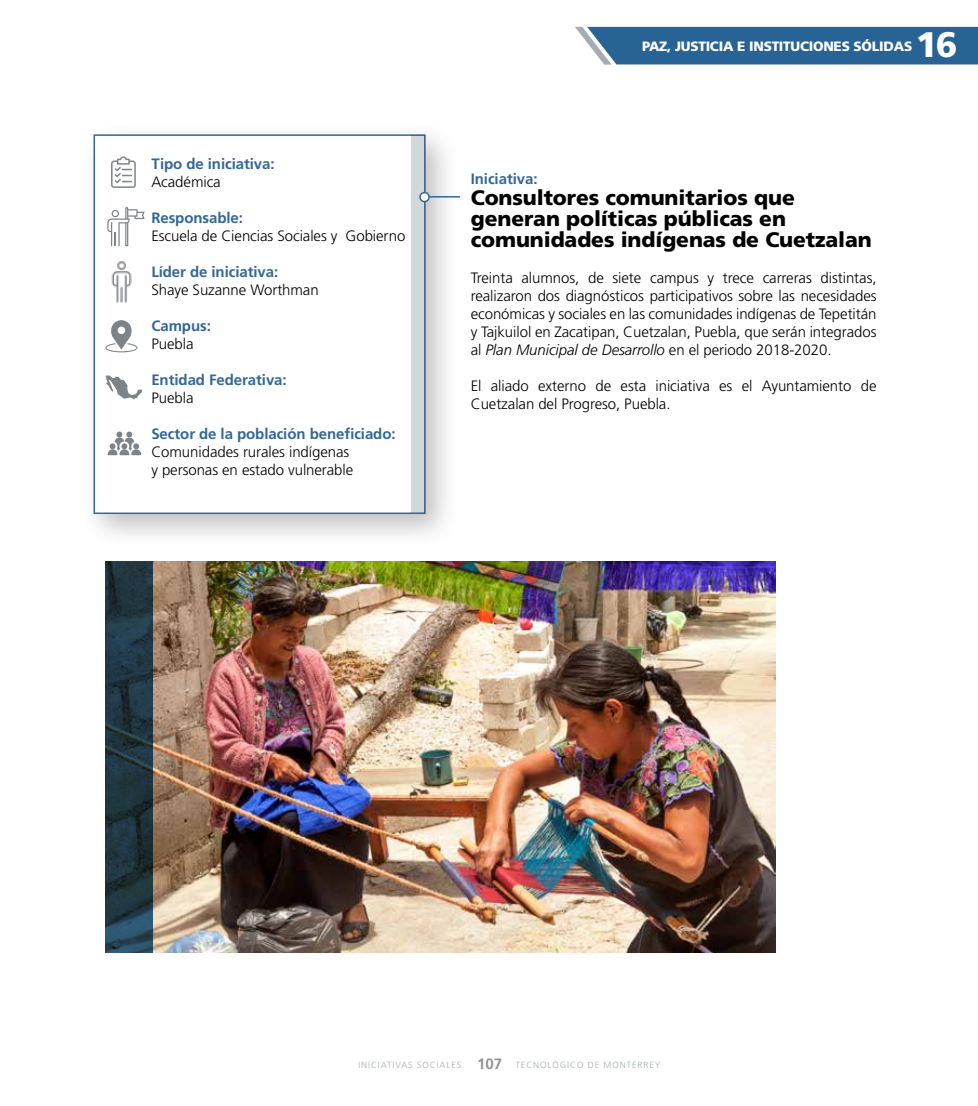
<style>
.page{position:relative;width:978px;height:1106px;background:#fff}
.page>*{position:absolute;margin:0;border:0;box-sizing:border-box;transform-origin:0 0}
.t1{font:900 35.4px "Frutiger";color:#fff}
.t2{font:900 21px/21px "Frutiger";letter-spacing:-.005em;color:#000}
.t3{font:300 15px/18px "Frutiger";letter-spacing:-.005em;color:#000}
.t4{font:700 15px "Frutiger";letter-spacing:-.005em;color:#326798}
.t5{font:900 13.5px "Frutiger";letter-spacing:-.015em;color:#fff}
.t6{font:300 9px "Frutiger";letter-spacing:.1em;color:#a6aeb3}
.s1{font-style:italic}
.s2{font-weight:700;font-size:15px;color:#929395}
</style>
<div class="page">
<svg style="left:575px;top:27px;width:403px;height:38px;background:#366d9b"></svg>
<div style="left:80px;top:121px;width:380px;height:427px;background:#000;opacity:.25"></div>
<div style="left:94px;top:134px;width:332px;height:380px;background:#fff;border:2px solid #326798"></div>
<div style="left:412px;top:135px;width:13px;height:378px;background:#d2d7da"></div>
<svg style="left:111px;top:156px;width:25px;height:32px"></svg>
<svg style="left:107px;top:207px;width:38px;height:39px"></svg>
<svg style="left:106px;top:375px;width:36px;height:24px"></svg>
<svg style="left:108px;top:431px;width:33px;height:24px"></svg>
<hr style="left:426px;top:196px;width:34px;height:1px;background:#326798">
<div style="left:420px;top:192px;width:9px;height:9px;background:#fff;border-radius:50%"></div>
<div style="left:419px;top:192px;width:11px;height:10px;border:2px solid #326798;border-radius:50%"></div>
<svg style="left:105px;top:320px;width:33px;height:32px"></svg>
<img style="left:111px;top:261px;width:21px;height:42px">
<img style="left:153px;top:561px;width:623px;height:391px">
<svg style="left:106px;top:561px;width:47px;height:391px;background:#203742"></svg>
<p class="t4" style="left:151px;top:155px;width:125px">Tipo de iniciativa:</p>
<p class="t3" style="left:151px;top:173px;width:71px">Académica</p>
<p class="t4" style="left:151px;top:209px;width:93px">Responsable:</p>
<p class="t3" style="left:151px;top:227px;width:256px">Escuela de Ciencias Sociales y Gobierno</p>
<p class="t4" style="left:151px;top:263px;width:128px">Líder de iniciativa:</p>
<p class="t3" style="left:151px;top:281px;width:169px">Shaye Suzanne Worthman</p>
<p class="t4" style="left:151px;top:317px;width:61px">Campus:</p>
<p class="t3" style="left:151px;top:335px;width:44px">Puebla</p>
<p class="t4" style="left:151px;top:371px;width:137px">Entidad Federativa:</p>
<p class="t3" style="left:151px;top:389px;width:44px">Puebla</p>
<p class="t4" style="left:151px;top:425px;width:246px">Sector de la población beneficiado:</p>
<p class="t3" style="left:151px;top:443px;width:203px">Comunidades rurales indígenas y personas en estado vulnerable</p>
<p class="t5" style="left:642px;top:38px;width:272px">PAZ, JUSTICIA E INSTITUCIONES SÓLIDAS</p>
<h1 class="t1" style="left:916px;top:24px;width:43px">16</h1>
<p class="t4" style="left:471px;top:170px;width:68px">Iniciativa:</p>
<h2 class="t2" style="left:471px;top:187px;width:403px">Consultores comunitarios que generan políticas públicas en comunidades indígenas de Cuetzalan</h2>
<p class="t3" style="left:471px;top:269px;width:407px;text-align:justify">Treinta alumnos, de siete campus y trece carreras distintas, realizaron dos diagnósticos participativos sobre las necesidades económicas y sociales en las comunidades indígenas de Tepetitán y Tajkuilol en Zacatipan, Cuetzalan, Puebla, que serán integrados al <span class="s1">Plan Municipal de Desarrollo</span> en el periodo 2018-2020.</p>
<p class="t3" style="left:471px;top:377px;width:407px">El aliado externo de esta iniciativa es el Ayuntamiento de<br>Cuetzalan del Progreso, Puebla.</p>
<p class="t6" style="left:358px;top:1060px;width:303px">INICIATIVAS SOCIALES <span class="s2">107</span> TECNOLÓGICO DE MONTERREY</p>
</div>
